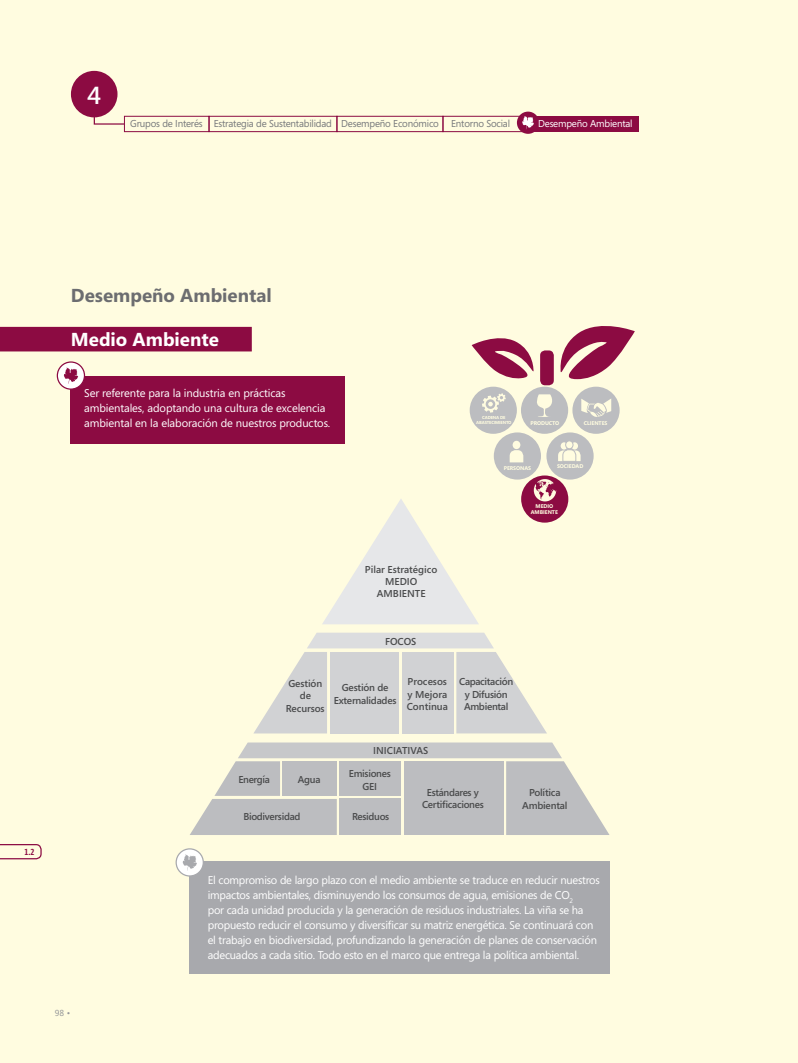
<style>
.page{position:relative;width:798px;height:1063px;background:#fff}
.page>*{position:absolute;margin:0;border:0;box-sizing:border-box;transform-origin:0 0}
.t1{font:600 24.62px "Segoe";color:#fff}
.t2{font:700 18.75px "Segoe";color:#6c6d70}
.t3{font:700 18.75px "Segoe";color:#fff}
.t4{font:11.25px/15px "Segoe";letter-spacing:-.02em;color:#fff}
.t5{font:600 10px/12.5px "Segoe";letter-spacing:-.02em;color:#4b4c4d;text-align:center}
.t6{font:10px "Segoe";letter-spacing:-.02em;color:#76787b}
.t7{font:600 10px/12px "Segoe";color:#4b4c4d;text-align:center}
.t8{font:10px "Segoe";letter-spacing:-.02em;color:#fff}
.t9{font:8.75px "Segoe";color:#939598}
.t10{font:700 8.75px "Segoe Condensed";color:#8c0b42}
.t11{font:700 5.38px/5.8px "Segoe";letter-spacing:-.01em;color:#fffce0;text-align:center}
.t12{font:700 4.38px/5.1px "Segoe";letter-spacing:-.03em;color:#fffce0;text-align:center}
</style>
<div class="page">
<div style="left:0;top:0;width:797px;height:1063px;background:#fffce0"></div>
<div style="left:71px;top:71px;width:46px;height:46px;background:#8c0b42;border-radius:50%"></div>
<div style="left:1px;top:327px;width:250px;height:24px;background:#8c0b42"></div>
<div style="left:71px;top:376px;width:274px;height:68px;background:#8c0b42"></div>
<svg style="left:57px;top:362px;width:27px;height:27px"></svg>
<div style="left:57px;top:361px;width:28px;height:29px;border:1px solid #8c0b42;border-radius:50%"></div>
<svg style="left:64px;top:368px;width:14px;height:16px"></svg>
<svg style="left:0;top:844px;width:42px;height:16px"></svg>
<div style="left:520px;top:387px;width:48px;height:47px;background:#bcbdc0;border-radius:50%"></div>
<svg style="left:537px;top:394px;width:15px;height:23px"></svg>
<div style="left:572px;top:387px;width:47px;height:47px;background:#bcbdc0;border-radius:50%"></div>
<svg style="left:581px;top:399px;width:30px;height:18px"></svg>
<div style="left:469px;top:387px;width:47px;height:47px;background:#bcbdc0;border-radius:50%"></div>
<svg style="left:482px;top:393px;width:23px;height:20px"></svg>
<div style="left:521px;top:475px;width:47px;height:48px;background:#8c0b42;border-radius:50%"></div>
<svg style="left:533px;top:479px;width:23px;height:22px"></svg>
<div style="left:546px;top:432px;width:47px;height:48px;background:#bcbdc0;border-radius:50%"></div>
<div style="left:560px;top:442px;width:7px;height:8px;background:#fffce0;border-radius:50%"></div>
<svg style="left:571px;top:442px;width:6px;height:8px"></svg>
<svg style="left:558px;top:449px;width:22px;height:12px"></svg>
<div style="left:565px;top:441px;width:7px;height:8px;background:#fffce0;border-radius:50%"></div>
<div style="left:565px;top:441px;width:8px;height:8px;border:1px solid #bcbdc0;border-radius:50%"></div>
<div style="left:493px;top:432px;width:47px;height:48px;background:#bcbdc0;border-radius:50%"></div>
<svg style="left:509px;top:450px;width:14px;height:12px"></svg>
<div style="left:512px;top:441px;width:8px;height:8px;background:#fffce0;border-radius:50%"></div>
<div style="left:540px;top:350px;width:13px;height:35px;background:#8c0b42;border-radius:5px"></div>
<svg style="left:560px;top:326px;width:74px;height:53px"></svg>
<svg style="left:471px;top:338px;width:63px;height:41px"></svg>
<svg style="left:322px;top:499px;width:157px;height:125px"></svg>
<svg style="left:190px;top:743px;width:419px;height:92px"></svg>
<div style="left:339px;top:761px;width:61px;height:35px;background:#bcbdc0"></div>
<div style="left:339px;top:799px;width:61px;height:36px;background:#bcbdc0"></div>
<svg style="left:254px;top:633px;width:293px;height:100px"></svg>
<div style="left:189px;top:861px;width:420px;height:113px;background:#a8a9ad"></div>
<svg style="left:176px;top:849px;width:27px;height:27px"></svg>
<div style="left:175px;top:848px;width:29px;height:29px;border:1px solid #a8a9ad;border-radius:50%"></div>
<svg style="left:182px;top:854px;width:15px;height:17px"></svg>
<svg style="left:93px;top:111px;width:32px;height:14px"></svg>
<div style="left:209px;top:116px;width:128px;height:16px;border:1px solid #8c0b42"></div>
<div style="left:336px;top:116px;width:107px;height:16px;border:1px solid #8c0b42"></div>
<div style="left:529px;top:116px;width:109px;height:16px;background:#8c0b42"></div>
<div style="left:124px;top:116px;width:85px;height:16px;border:1px solid #8c0b42"></div>
<div style="left:442px;top:116px;width:85px;height:16px;border:1px solid #8c0b42"></div>
<div style="left:516px;top:112px;width:23px;height:22px;background:#8c0b42;border-radius:50%"></div>
<svg style="left:522px;top:116px;width:11px;height:13px"></svg>
<h1 class="t1" style="left:87px;top:81px;width:15px">4</h1>
<p class="t6" style="left:130px;top:118px;width:381px">Grupos de Interés Estrategia de Sustentabilidad Desempeño Económico Entorno Social</p>
<p class="t8" style="left:538px;top:118px;width:96px">Desempeño Ambiental</p>
<p class="t10" style="left:25px;top:847px;width:11px">1.2</p>
<h2 class="t2" style="left:71px;top:285px;width:202px">Desempeño Ambiental</h2>
<h2 class="t3" style="left:71px;top:329px;width:149px">Medio Ambiente</h2>
<p class="t4" style="left:84px;top:386px;width:247px">Ser referente para la industria en prácticas ambientales, adoptando una cultura de excelencia ambiental en la elaboración de nuestros productos.</p>
<p class="t7" style="left:365px;top:564px;width:74px">Pilar Estratégico<br>MEDIO<br>AMBIENTE</p>
<p class="t5" style="left:385px;top:636px;width:33px">FOCOS</p>
<p class="t12" style="left:476px;top:415px;width:37px">CADENA DE<br>ABASTECIMIENTO</p>
<p class="t11" style="left:530px;top:420px;width:30px">PRODUCTO</p>
<p class="t11" style="left:583px;top:420px;width:25px">CLIENTES</p>
<p class="t11" style="left:503px;top:465px;width:29px">PERSONAS</p>
<p class="t11" style="left:557px;top:464px;width:28px">SOCIEDAD</p>
<p class="t11" style="left:530px;top:504px;width:29px">MEDIO<br>AMBIENTE</p>
<p class="t5" style="left:286px;top:677px;width:40px">Gestión de<br>Recursos</p>
<p class="t5" style="left:333px;top:682px;width:64px">Gestión de<br>Externalidades</p>
<p class="t5" style="left:406px;top:676px;width:43px;text-align:justify">Procesos y Mejora Continua</p>
<p class="t5" style="left:459px;top:676px;width:56px">Capacitación y Difusión<br>Ambiental</p>
<p class="t5" style="left:238px;top:773px;width:33px">Energía</p>
<p class="t5" style="left:298px;top:773px;width:24px">Agua</p>
<p class="t5" style="left:243px;top:810px;width:59px">Biodiversidad</p>
<p class="t7" style="left:373px;top:745px;width:56px">INICIATIVAS</p>
<p class="t5" style="left:349px;top:768px;width:43px">Emisiones<br>GEI</p>
<p class="t5" style="left:352px;top:810px;width:39px">Residuos</p>
<p class="t5" style="left:422px;top:786px;width:63px">Estándares y<br>Certificaciones</p>
<p class="t5" style="left:522px;top:787px;width:47px">Política<br>Ambiental</p>
<p class="t9" style="left:55px;top:1008px;width:17px">98 •</p>
<p class="t4" style="left:208px;top:873px;width:393px">El compromiso de largo plazo con el medio ambiente se traduce en reducir nuestros impactos ambientales, disminuyendo los consumos de agua, emisiones de CO<sub>2<br></sub>por cada unidad producida y la generación de residuos industriales. La viña se ha propuesto reducir el consumo y diversificar su matriz energética. Se continuará con el trabajo en biodiversidad, profundizando la generación de planes de conservación adecuados a cada sitio. Todo esto en el marco que entrega la política ambiental.</p>
</div>
